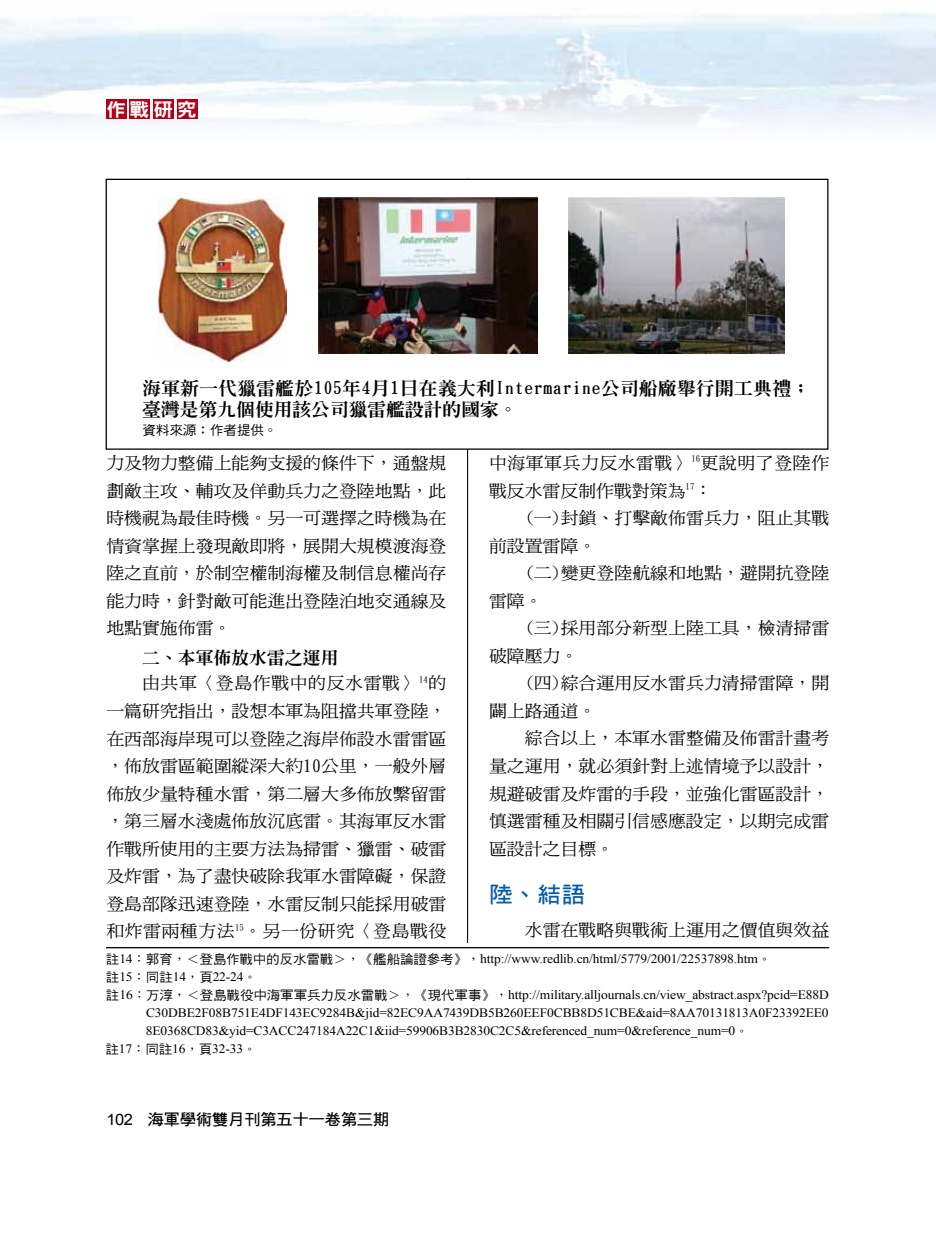
<style>
.page{position:relative;width:936px;height:1234px;background:#fff}
.page>*{position:absolute;margin:0;border:0;box-sizing:border-box;transform-origin:0 0}
.t1{font:22.2px "DF Hei Bd HK BF";color:#005bac;scale:1.05 1}
.t2{font:18.6px "DFN Hei XB HK BF";color:#fff;scale:1.05 1}
.t3{font:800 17.85px/21px "Inn Ming";letter-spacing:.015em;color:#000;scale:1.05 1}
.t4{font:16.95px/27.5px "DF Ming Md HK BF";letter-spacing:.005em;color:#000;scale:1.05 1}
.t5{font:16.95px/27.5px "DF Ming Md HK BF";letter-spacing:.03em;color:#000;scale:1.05 1}
.t6{font:800 16.95px "Inn Ming";color:#000;scale:1.05 1}
.t7{font:15.6px "DF Hei Bd HK BF";letter-spacing:-.025em;color:#000;scale:1.05 1}
.t8{font:13.05px "DF Hei Md HK BF";letter-spacing:-.025em;color:#000;scale:1.05 1}
.t9{font:12.9px "Times New Roman";letter-spacing:-.01em;color:#000;scale:1.05 1}
.s1{font-family:"DF Hei Md HK BF"}
.s2{font-family:"DF Kai Shu SB Estd BF"}
.s3{font-family:"Arial"}
</style>
<div class="page">
<img style="left:0;top:12px;width:935px;height:115px">
<hr style="left:467px;top:179px;width:1px;height:871px;background:#000">
<div style="left:106px;top:99px;width:20px;height:20px;background:#b60014"></div>
<div style="left:130px;top:99px;width:20px;height:20px;background:#b60014"></div>
<div style="left:153px;top:99px;width:21px;height:20px;background:#b60014"></div>
<div style="left:177px;top:99px;width:20px;height:20px;background:#b60014"></div>
<div style="left:106px;top:943px;width:723px;height:114px;background:#fff"></div>
<hr style="left:106px;top:946px;width:723px;height:2px;background:#000">
<div style="left:106px;top:179px;width:722px;height:270px;background:#fff;border:1px solid #000"></div>
<img style="left:158px;top:198px;width:129px;height:163px">
<img style="left:318px;top:197px;width:219px;height:156px">
<img style="left:568px;top:197px;width:216px;height:156px">
<p class="t2" style="left:106px;top:100px;width:88px">作戰研究</p>
<p class="t3" style="left:142px;top:378px;width:637px">海軍新一代獵雷艦於105年4月1日在義大利Intermarine公司船廠舉行開工典禮；臺灣是第九個使用該公司獵雷艦設計的國家。</p>
<p class="t8" style="left:142px;top:424px;width:130px">資料來源：作者提供。</p>
<p class="t5" style="left:489px;top:449px;width:325px">中海軍軍兵力反水雷戰〉<sup>16</sup>更說明了登陸作戰反水雷反制作戰對策為<sup>17</sup>：</p>
<p class="t4" style="left:489px;top:504px;width:325px;text-indent:36px">(一)封鎖、打擊敵佈雷兵力，阻止其戰前設置雷障。</p>
<p class="t4" style="left:489px;top:559px;width:325px;text-indent:36px">(二)變更登陸航線和地點，避開抗登陸雷障。</p>
<p class="t4" style="left:489px;top:614px;width:325px;text-indent:36px">(三)採用部分新型上陸工具，檢清掃雷破障壓力。</p>
<p class="t4" style="left:489px;top:669px;width:325px;text-indent:36px">(四)綜合運用反水雷兵力清掃雷障，開闢上路通道。</p>
<p class="t4" style="left:489px;top:724px;width:325px;text-align:justify;text-indent:36px">綜合以上，本軍水雷整備及佈雷計畫考量之運用，就必須針對上述情境予以設計，規避破雷及炸雷的手段，並強化雷區設計，慎選雷種及相關引信感應設定，以期完成雷區設計之目標。</p>
<h1 class="t1" style="left:489px;top:882px;width:93px">陸、結語</h1>
<p class="t4" style="left:524px;top:916px;width:291px">水雷在戰略與戰術上運用之價值與效益</p>
<p class="t9" style="left:106px;top:949px;width:635px"><span class="s1">註</span>14<span class="s2">：</span><span class="s1">郭育</span><span class="s2">，＜</span><span class="s1">登島作戰中的反水雷戰</span><span class="s2">＞，《</span><span class="s1">艦船論證參考</span><span class="s2">》，</span>http://www.redlib.cn/html/5779/2001/22537898.htm<span class="s2">。</span></p>
<p class="t9" style="left:106px;top:967px;width:145px"><span class="s1">註</span>15<span class="s2">：</span><span class="s1">同註</span>14<span class="s2">，</span><span class="s1">頁</span>22-24<span class="s2">。</span></p>
<p class="t9" style="left:106px;top:985px;width:690px"><span class="s1">註</span>16<span class="s2">：</span><span class="s1">万淳</span><span class="s2">，＜</span><span class="s1">登島戰役中海軍軍兵力反水雷戰</span><span class="s2">＞，《</span><span class="s1">現代軍事</span><span class="s2">》，</span>http://military.alljournals.cn/view_abstract.aspx?pcid=E88D</p>
<p class="t9" style="left:146px;top:1003px;width:651px">C30DBE2F08B751E4DF143EC9284B&amp;jid=82EC9AA7439DB5B260EEF0CBB8D51CBE&amp;aid=8AA70131813A0F23392EE0</p>
<p class="t9" style="left:146px;top:1021px;width:575px">8E0368CD83&amp;yid=C3ACC247184A22C1&amp;iid=59906B3B2830C2C5&amp;referenced_num=0&amp;reference_num=0<span class="s2">。</span></p>
<p class="t9" style="left:105px;top:1039px;width:145px"><span class="s1">註</span>17<span class="s2">：</span><span class="s1">同註</span>16<span class="s2">，</span><span class="s1">頁</span>32-33<span class="s2">。</span></p>
<p class="t4" style="left:106px;top:449px;width:325px;text-align:justify">力及物力整備上能夠支援的條件下，通盤規劃敵主攻、輔攻及佯動兵力之登陸地點，此時機視為最佳時機。另一可選擇之時機為在情資掌握上發現敵即將，展開大規模渡海登陸之直前，於制空權制海權及制信息權尚存能力時，針對敵可能進出登陸泊地交通線及地點實施佈雷。</p>
<p class="t6" style="left:142px;top:649px;width:189px">二、本軍佈放水雷之運用</p>
<p class="t4" style="left:106px;top:669px;width:325px;text-align:justify;text-indent:36px">由共軍〈登島作戰中的反水雷戰〉<sup>14</sup>的一篇研究指出，設想本軍為阻擋共軍登陸，在西部海岸現可以登陸之海岸佈設水雷雷區，佈放雷區範圍縱深大約10公里，一般外層佈放少量特種水雷，第二層大多佈放繫留雷，第三層水淺處佈放沉底雷。其海軍反水雷作戰所使用的主要方法為掃雷、獵雷、破雷及炸雷，為了盡快破除我軍水雷障礙，保證登島部隊迅速登陸，水雷反制只能採用破雷和炸雷兩種方法<sup>15</sup>。另一份研究〈登島戰役</p>
<p class="t7" style="left:106px;top:1111px;width:271px"><span class="s3">102</span> 海軍學術雙月刊第五十一卷第三期</p>
</div>
